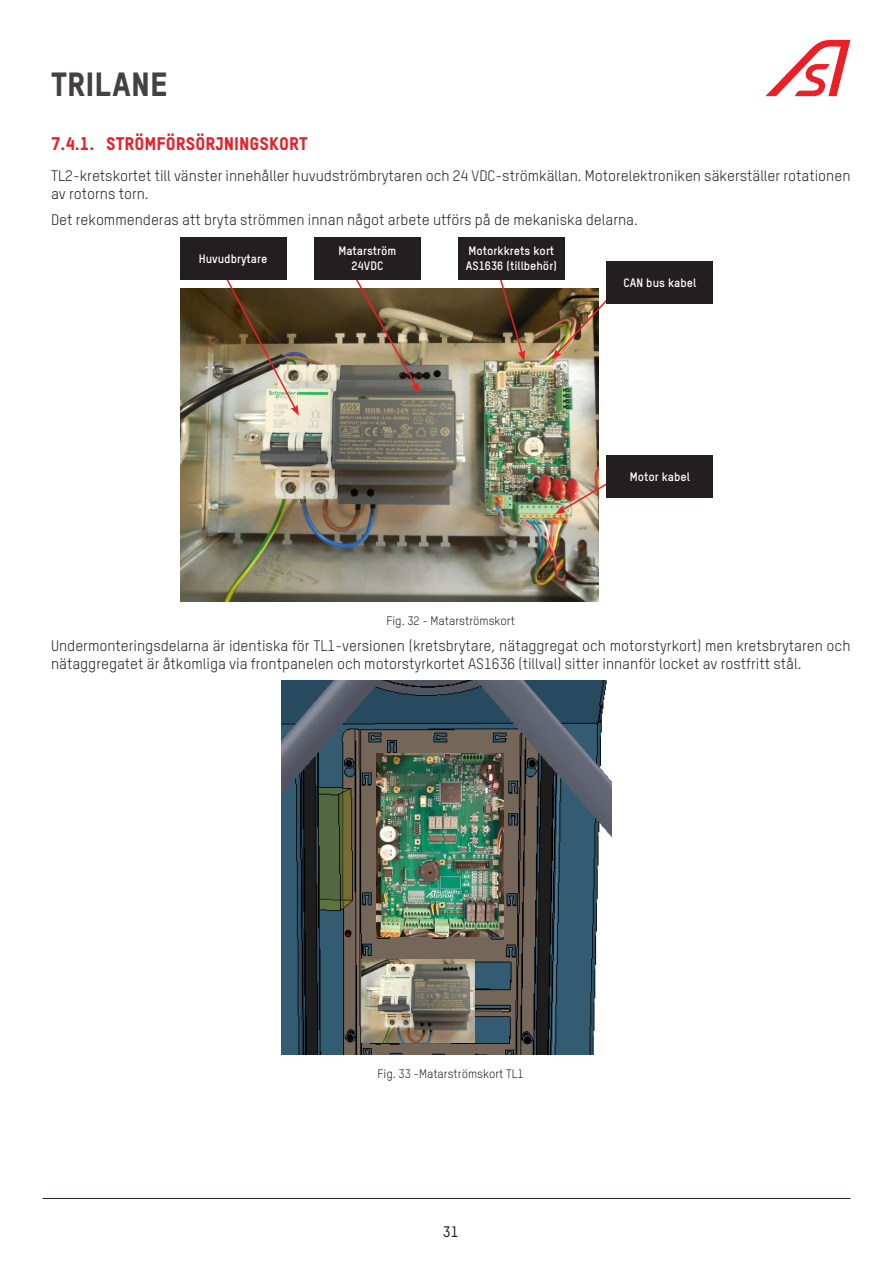
<style>
.page{position:relative;width:893px;height:1263px;background:#fff}
.page>*{position:absolute;margin:0;border:0;box-sizing:border-box;transform-origin:0 0}
.t1{font:33px "Oxfam TSTARPRO Headline";color:#444141}
.t2{font:18px "Oxfam TSTARPRO Headline";color:#eb1f28}
.t3{font:15px/18px "Oxfam TSTARPRO";color:#231f20}
.t4{font:500 15px "Oxfam TSTARPRO";color:#231f20}
.t5{font:700 12px/14.4px "Oxfam TSTARPRO";color:#fff;text-align:center}
.t6{font:12px "Oxfam TSTARPRO";color:#231f20}
</style>
<div class="page">
<img style="left:181px;top:288px;width:417px;height:314px">
<svg style="left:353px;top:279px;width:67px;height:114px"></svg>
<svg style="left:498px;top:279px;width:27px;height:82px"></svg>
<img style="left:225px;top:277px;width:74px;height:139px">
<img style="left:552px;top:274px;width:79px;height:86px">
<img style="left:555px;top:468px;width:77px;height:46px">
<div style="left:180px;top:237px;width:106px;height:42px;background:#231f20"></div>
<div style="left:314px;top:237px;width:107px;height:42px;background:#231f20"></div>
<div style="left:458px;top:237px;width:107px;height:42px;background:#231f20"></div>
<div style="left:607px;top:261px;width:106px;height:42px;background:#231f20"></div>
<div style="left:607px;top:455px;width:106px;height:42px;background:#231f20"></div>
<img style="left:281px;top:681px;width:331px;height:374px">
<img style="left:361px;top:959px;width:114px;height:83px">
<img style="left:377px;top:754px;width:127px;height:183px">
<svg style="left:765px;top:40px;width:85px;height:56px"></svg>
<hr style="left:43px;top:1198px;width:807px;height:1px;background:#231f20">
<h1 class="t1" style="left:51px;top:64px;width:118px">TRILANE</h1>
<p class="t2" style="left:51px;top:132px;width:258px">7.4.1. STRÖMFÖRSÖRJNINGSKORT</p>
<p class="t3" style="left:51px;top:166px;width:801px">TL2-kretskortet till vänster innehåller huvudströmbrytaren och 24 VDC-strömkällan. Motorelektroniken säkerställer rotationen av rotorns torn.</p>
<p class="t3" style="left:51px;top:211px;width:588px">Det rekommenderas att bryta strömmen innan något arbete utförs på de mekaniska delarna.</p>
<p class="t5" style="left:199px;top:251px;width:70px">Huvudbrytare</p>
<p class="t5" style="left:338px;top:244px;width:60px">Matarström<br>24VDC</p>
<p class="t5" style="left:466px;top:244px;width:93px;text-align:left">Motorkkrets kort<br>AS1636 (tillbehör)</p>
<p class="t5" style="left:623px;top:275px;width:74px">CAN bus kabel</p>
<p class="t5" style="left:630px;top:469px;width:62px">Motor kabel</p>
<p class="t6" style="left:386px;top:613px;width:130px">Fig. 32 - Matarströmskort</p>
<p class="t3" style="left:51px;top:637px;width:801px">Undermonteringsdelarna är identiska för TL1-versionen (kretsbrytare, nätaggregat och motorstyrkort) men kretsbrytaren och nätaggregatet är åtkomliga via frontpanelen och motorstyrkortet AS1636 (tillval) sitter innanför locket av rostfritt stål.</p>
<p class="t6" style="left:378px;top:1066px;width:148px">Fig. 33 -Matarströmskort TL1</p>
<p class="t4" style="left:443px;top:1222px;width:17px">31</p>
</div>
